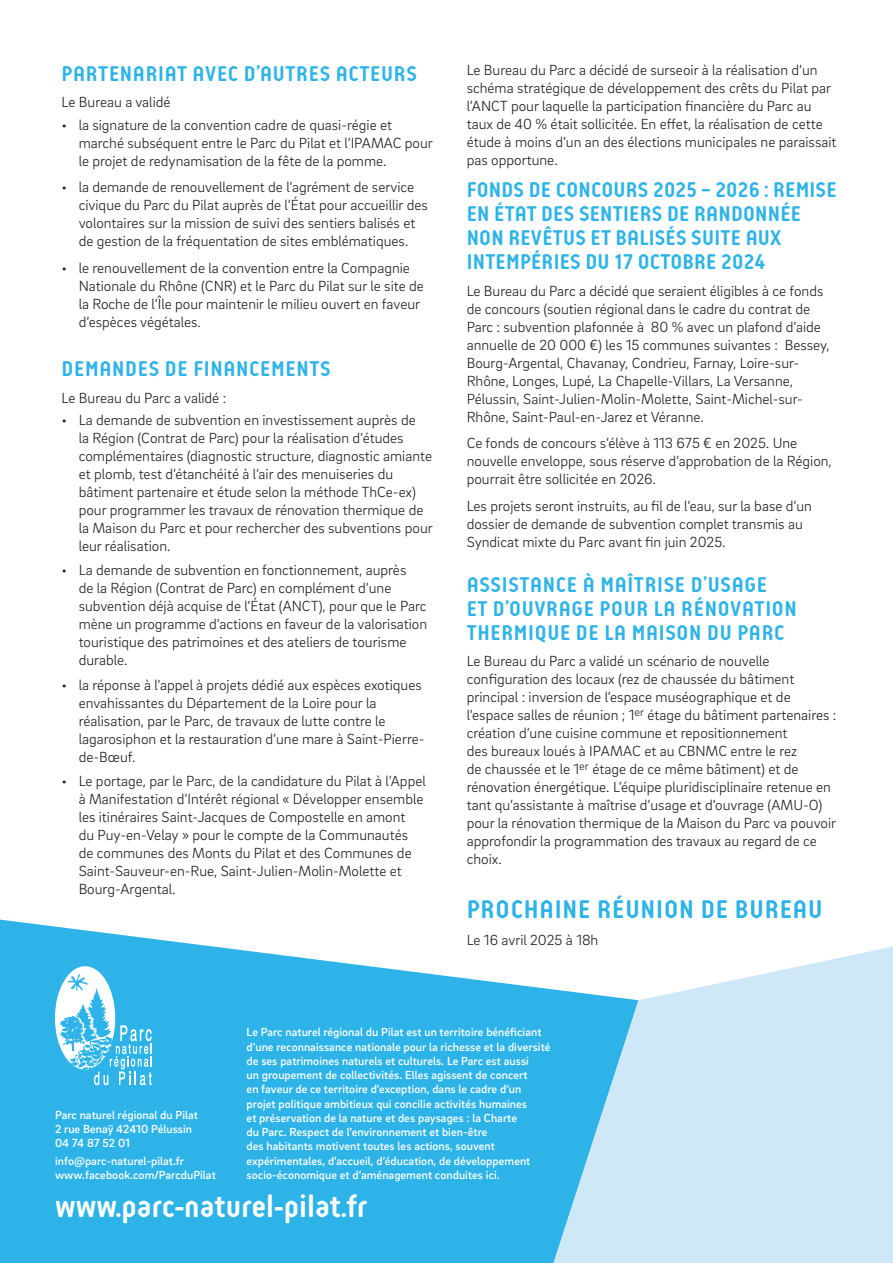
<style>
.page{position:relative;width:893px;height:1263px;background:#fff}
.page>*{position:absolute;margin:0;border:0;box-sizing:border-box;transform-origin:0 0}
.t1{font:700 32.1px "Reso";color:#fff}
.ARTICLE_-_N1_-_titre{font:700 27px "Reso";letter-spacing:.03em;color:#2db3e7}
.ARTICLE_-_N1_-_titre-2{font:700 22.5px/24px "Reso";letter-spacing:.03em;color:#2db3e7}
.ARTICLE_-_courant{font:700 22.5px/24px "Reso";letter-spacing:.01em;color:#2db3e7}
.ARTICLE_-_courant-2{font:300 15px/18px "Brix Sans";color:#231f20}
.t2{font:500 12px/14.2px "Brix Sans";letter-spacing:.005em;color:#fff}
</style>
<div class="page">
<svg style="left:0;top:919px;width:546px;height:344px;background:#43bbe9"></svg>
<svg style="left:546px;top:946px;width:347px;height:317px;background:#bfe3f6"></svg>
<svg style="left:55px;top:966px;width:97px;height:119px"></svg>
<p class="ARTICLE_-_N1_-_titre-2" style="left:62px;top:62px;width:357px">PARTENARIAT AVEC D’AUTRES ACTEURS</p>
<p class="ARTICLE_-_courant-2" style="left:62px;top:93px;width:110px">Le Bureau a validé</p>
<p class="ARTICLE_-_courant-2" style="left:79px;top:115px;width:356px;text-indent:-17px">• la signature de la convention cadre de quasi-régie et marché subséquent entre le Parc du Pilat et l’IPAMAC pour le projet de redynamisation de la fête de la pomme.</p>
<p class="ARTICLE_-_courant-2" style="left:79px;top:178px;width:351px;text-indent:-17px">• la demande de renouvellement de l’agrément de service civique du Parc du Pilat auprès de l’État pour accueillir des volontaires sur la mission de suivi des sentiers balisés et de gestion de la fréquentation de sites emblématiques.</p>
<p class="ARTICLE_-_courant-2" style="left:79px;top:258px;width:347px;text-indent:-17px">• le renouvellement de la convention entre la Compagnie Nationale du Rhône (CNR) et le Parc du Pilat sur le site de la Roche de l’Île pour maintenir le milieu ouvert en faveur d’espèces végétales.</p>
<p class="ARTICLE_-_N1_-_titre-2" style="left:62px;top:357px;width:270px">DEMANDES DE FINANCEMENTS</p>
<p class="ARTICLE_-_courant-2" style="left:62px;top:388px;width:166px">Le Bureau du Parc a validé :</p>
<p class="ARTICLE_-_courant-2" style="left:79px;top:410px;width:356px;text-indent:-17px">• La demande de subvention en investissement auprès de<br>la Région (Contrat de Parc) pour la réalisation d’études complémentaires (diagnostic structure, diagnostic amiante et plomb, test d’étanchéité à l’air des menuiseries du bâtiment partenaire et étude selon la méthode ThCe-ex) pour programmer les travaux de rénovation thermique de la Maison du Parc et pour rechercher des subventions pour leur réalisation.</p>
<p class="ARTICLE_-_courant-2" style="left:79px;top:561px;width:350px;text-indent:-17px">• La demande de subvention en fonctionnement, auprès<br>de la Région (Contrat de Parc) en complément d’une subvention déjà acquise de l’État (ANCT), pour que le Parc mène un programme d’actions en faveur de la valorisation touristique des patrimoines et des ateliers de tourisme durable.</p>
<p class="ARTICLE_-_courant-2" style="left:79px;top:675px;width:347px;text-indent:-17px">• la réponse à l’appel à projets dédié aux espèces exotiques envahissantes du Département de la Loire pour la réalisation, par le Parc, de travaux de lutte contre le lagarosiphon et la restauration d’une mare à Saint-Pierre&shy;de-Bœuf.</p>
<p class="ARTICLE_-_courant-2" style="left:79px;top:771px;width:349px;text-indent:-17px">• Le portage, par le Parc, de la candidature du Pilat à l’Appel à Manifestation d’Intérêt régional « Développer ensemble les itinéraires Saint-Jacques de Compostelle en amont<br>du Puy-en-Velay » pour le compte de la Communautés de communes des Monts du Pilat et des Communes de Saint-Sauveur-en-Rue, Saint-Julien-Molin-Molette et Bourg-Argental.</p>
<p class="ARTICLE_-_courant-2" style="left:467px;top:60px;width:371px">Le Bureau du Parc a décidé de surseoir à la réalisation d’un schéma stratégique de développement des crêts du Pilat par l’ANCT pour laquelle la participation financière du Parc au taux de 40 % était sollicitée. En effet, la réalisation de cette étude à moins d’un an des élections municipales ne paraissait pas opportune.</p>
<p class="ARTICLE_-_courant" style="left:467px;top:178px;width:371px">FONDS DE CONCOURS 2025 – 2026 : REMISE EN ÉTAT DES SENTIERS DE RANDONNÉE NON REVÊTUS ET BALISÉS SUITE AUX INTEMPÉRIES DU 17 OCTOBRE 2024</p>
<p class="ARTICLE_-_courant-2" style="left:467px;top:281px;width:365px">Le Bureau du Parc a décidé que seraient éligibles à ce fonds de concours (soutien régional dans le cadre du contrat de Parc : subvention plafonnée à 80 % avec un plafond d’aide annuelle de 20 000 €) les 15 communes suivantes : Bessey, Bourg-Argental, Chavanay, Condrieu, Farnay, Loire-sur-Rhône, Longes, Lupé, La Chapelle-Villars, La Versanne, Pélussin, Saint-Julien-Molin-Molette, Saint-Michel-sur-Rhône, Saint-Paul-en-Jarez et Véranne.</p>
<p class="ARTICLE_-_courant-2" style="left:467px;top:433px;width:367px">Ce fonds de concours s’élève à 113 675 € en 2025. Une nouvelle enveloppe, sous réserve d’approbation de la Région, pourrait être sollicitée en 2026.</p>
<p class="ARTICLE_-_courant-2" style="left:467px;top:496px;width:347px">Les projets seront instruits, au fil de l’eau, sur la base d’un dossier de demande de subvention complet transmis au<br>Syndicat mixte du Parc avant fin juin 2025.</p>
<p class="ARTICLE_-_N1_-_titre-2" style="left:467px;top:573px;width:332px">ASSISTANCE À MAÎTRISE D’USAGE<br>ET D’OUVRAGE POUR LA RÉNOVATION<br>THERMIQUE DE LA MAISON DU PARC</p>
<p class="ARTICLE_-_courant-2" style="left:467px;top:652px;width:371px">Le Bureau du Parc a validé un scénario de nouvelle configuration des locaux (rez de chaussée du bâtiment principal : inversion de l’espace muséographique et de l’espace salles de réunion ; 1<sup>er</sup> étage du bâtiment partenaires : création d’une cuisine commune et repositionnement<br>des bureaux loués à IPAMAC et au CBNMC entre le rez<br>de chaussée et le 1<sup>er</sup> étage de ce même bâtiment) et de rénovation énergétique. L’équipe pluridisciplinaire retenue en tant qu’assistante à maîtrise d’usage et d’ouvrage (AMU-O) pour la rénovation thermique de la Maison du Parc va pouvoir approfondir la programmation des travaux au regard de ce choix.</p>
<p class="ARTICLE_-_N1_-_titre" style="left:467px;top:895px;width:357px">PROCHAINE RÉUNION DE BUREAU</p>
<p class="ARTICLE_-_courant-2" style="left:467px;top:930px;width:133px">Le 16 avril 2025 à 18h</p>
<p class="t2" style="left:247px;top:1024px;width:305px">Le Parc naturel régional du Pilat est un territoire bénéficiant d’une reconnaissance nationale pour la richesse et la diversité de ses patrimoines naturels et culturels. Le Parc est aussi<br>un groupement de collectivités. Elles agissent de concert<br>en faveur de ce territoire d’exception, dans le cadre d’un projet politique ambitieux qui concilie activités humaines<br>et préservation de la nature et des paysages : la Charte<br>du Parc. Respect de l’environnement et bien-être<br>des habitants motivent toutes les actions, souvent expérimentales, d’accueil, d’éducation, de développement socio-économique et d’aménagement conduites ici.</p>
<h1 class="t1" style="left:55px;top:1190px;width:314px">www.parc-naturel-pilat.fr</h1>
<p class="t2" style="left:55px;top:1107px;width:144px">Parc naturel régional du Pilat<br>2 rue Benaÿ 42410 Pélussin<br>04 74 87 52 01</p>
<p class="t2" style="left:55px;top:1153px;width:162px">info@parc-naturel-pilat.fr www.facebook.com/ParcduPilat</p>
</div>
